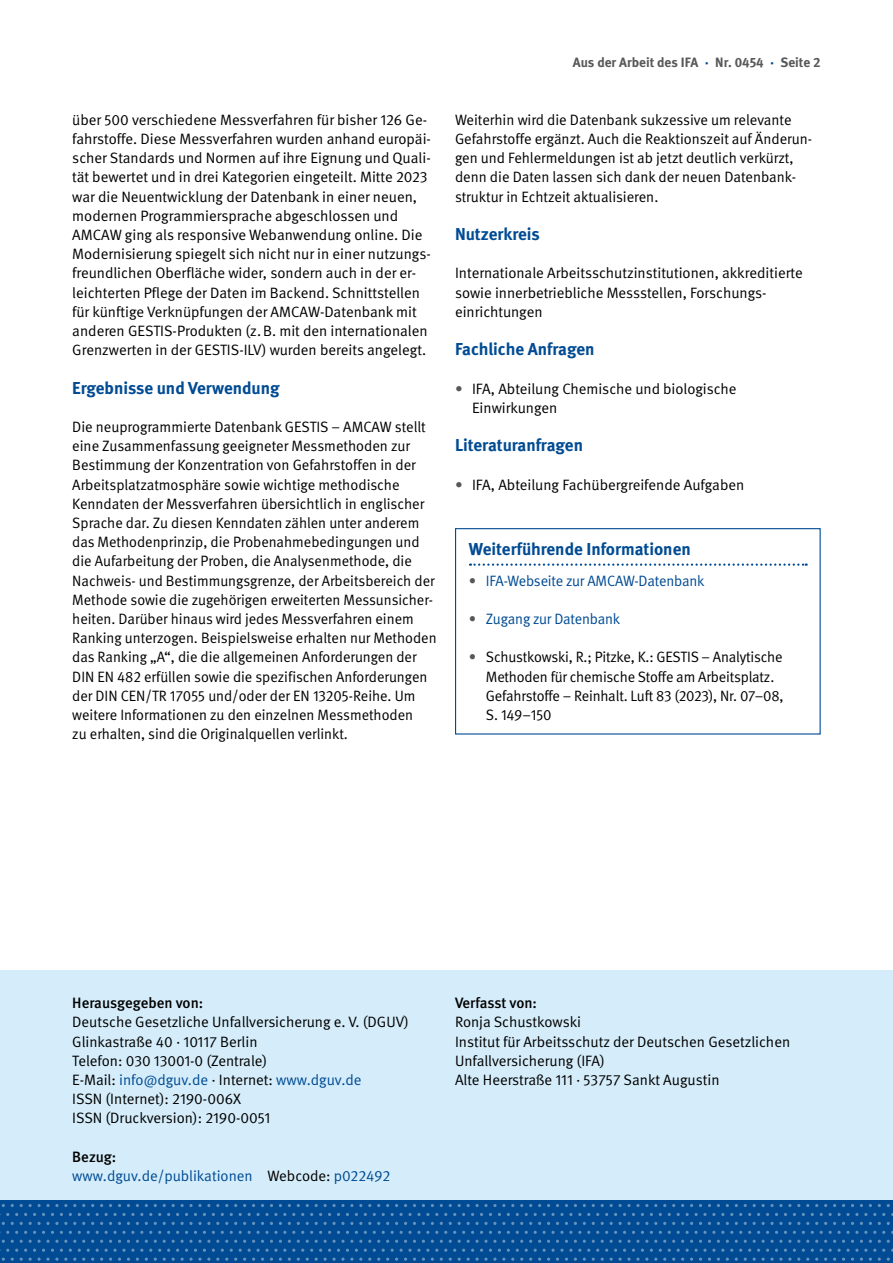
<style>
.page{position:relative;width:893px;height:1263px;background:#fff}
.page>*{position:absolute;margin:0;border:0;box-sizing:border-box;transform-origin:0 0}
.H2_Blau_11_5pt{font:700 17.25px "DGUV Meta";color:#004b93}
.Infokasten_Headline_Blau{font:700 17.25px "DGUV Meta";color:#004b93}
.P_Copy{font:15px/19.2px "DGUV Meta";color:#000}
.P_Copy_ohne_Abstand{font:15px/19.2px "DGUV Meta";color:#000}
.P_Copy_ohne_Abstand-2{font:15px "DGUV Meta";letter-spacing:-.01em;color:#004b93}
.H2_Impressum{font:500 15px "DGUV Meta";color:#000}
.t1{font:700 13.5px "DGUV Meta";color:#58585a}
.s1{color:#004b93}
.s2{color:#58585a}
.s3{color:#000}
</style>
<div class="page">
<div style="left:0;top:970px;width:893px;height:245px;background:#d5edfa"></div>
<div style="left:0;top:1200px;width:893px;height:63px;background:#004b93"></div>
<svg style="left:677px;top:1213px;width:38px;height:3px"></svg>
<svg style="left:534px;top:1213px;width:38px;height:3px"></svg>
<svg style="left:391px;top:1213px;width:38px;height:3px"></svg>
<svg style="left:248px;top:1213px;width:38px;height:3px"></svg>
<svg style="left:105px;top:1213px;width:38px;height:3px"></svg>
<svg style="left:677px;top:1231px;width:38px;height:3px"></svg>
<svg style="left:534px;top:1231px;width:38px;height:3px"></svg>
<svg style="left:391px;top:1231px;width:38px;height:3px"></svg>
<svg style="left:248px;top:1231px;width:38px;height:3px"></svg>
<svg style="left:105px;top:1231px;width:38px;height:3px"></svg>
<svg style="left:610px;top:1204px;width:38px;height:3px"></svg>
<svg style="left:458px;top:1204px;width:47px;height:3px"></svg>
<svg style="left:315px;top:1204px;width:38px;height:3px"></svg>
<svg style="left:172px;top:1204px;width:38px;height:3px"></svg>
<svg style="left:29px;top:1204px;width:38px;height:3px"></svg>
<svg style="left:610px;top:1222px;width:38px;height:3px"></svg>
<svg style="left:458px;top:1222px;width:47px;height:3px"></svg>
<svg style="left:315px;top:1222px;width:38px;height:3px"></svg>
<svg style="left:172px;top:1222px;width:38px;height:3px"></svg>
<svg style="left:29px;top:1222px;width:38px;height:3px"></svg>
<svg style="left:534px;top:1240px;width:186px;height:21px"></svg>
<svg style="left:359px;top:1240px;width:173px;height:21px"></svg>
<svg style="left:172px;top:1240px;width:186px;height:21px"></svg>
<svg style="left:0;top:1240px;width:170px;height:21px"></svg>
<svg style="left:820px;top:1213px;width:38px;height:3px"></svg>
<svg style="left:820px;top:1231px;width:38px;height:3px"></svg>
<svg style="left:753px;top:1204px;width:38px;height:3px"></svg>
<svg style="left:753px;top:1222px;width:38px;height:3px"></svg>
<svg style="left:721px;top:1240px;width:169px;height:21px"></svg>
<svg style="left:470px;top:563px;width:333px;height:3px"></svg>
<div style="left:455px;top:528px;width:366px;height:206px;border:1px solid #004b93"></div>
<p class="P_Copy" style="left:72px;top:110px;width:360px">über 500 verschiedene Messverfahren für bisher 126 Ge&shy;fahrstoffe. Diese Messverfahren wurden anhand europäi&shy;scher Standards und Normen auf ihre Eignung und Quali&shy;tät bewertet und in drei Kategorien eingeteilt. Mitte 2023 war die Neuentwicklung der Datenbank in einer neuen, modernen Programmiersprache abgeschlossen und AMCAW ging als responsive Webanwendung online. Die Modernisierung spiegelt sich nicht nur in einer nutzungs&shy;freundlichen Oberfläche wider, sondern auch in der er&shy;leichterten Pflege der Daten im Backend. Schnittstellen für künftige Verknüpfungen der AMCAW-Datenbank mit anderen GESTIS-Produkten (z.B. mit den internationalen Grenzwerten in der GESTIS-ILV) wurden bereits angelegt.</p>
<h2 class="H2_Blau_11_5pt" style="left:72px;top:377px;width:209px">Ergebnisse und Verwendung</h2>
<p class="P_Copy" style="left:72px;top:418px;width:366px">Die neuprogrammierte Datenbank GESTIS – AMCAW stellt eine Zusammenfassung geeigneter Messmethoden zur Bestimmung der Konzentration von Gefahrstoffen in der Arbeitsplatzatmosphäre sowie wichtige methodische Kenndaten der Messverfahren übersichtlich in englischer Sprache dar. Zu diesen Kenndaten zählen unter anderem das Methodenprinzip, die Probenahmebedingungen und die Aufarbeitung der Proben, die Analysenmethode, die Nachweis- und Bestimmungsgrenze, der Arbeitsbereich der Methode sowie die zugehörigen erweiterten Messunsicher&shy;heiten. Darüber hinaus wird jedes Messverfahren einem Ranking unterzogen. Beispielsweise erhalten nur Methoden das Ranking „A“, die die allgemeinen Anforderungen der DIN EN 482 erfüllen sowie die spezifischen Anforderungen der DIN CEN/TR 17055 und/oder der EN 13205-Reihe. Um weitere Informationen zu den einzelnen Messmethoden<br>zu erhalten, sind die Originalquellen verlinkt.</p>
<p class="t1" style="left:573px;top:54px;width:249px">Aus der Arbeit des IFA <span class="s1">·</span> Nr. 0454 <span class="s1">·</span> Seite 2</p>
<p class="P_Copy" style="left:455px;top:110px;width:358px">Weiterhin wird die Datenbank sukzessive um relevante Gefahrstoffe ergänzt. Auch die Reaktionszeit auf Änderun&shy;gen und Fehlermeldungen ist ab jetzt deutlich verkürzt, denn die Daten lassen sich dank der neuen Datenbank&shy;struktur in Echtzeit aktualisieren.</p>
<h2 class="H2_Blau_11_5pt" style="left:455px;top:224px;width:86px">Nutzerkreis</h2>
<p class="P_Copy" style="left:455px;top:264px;width:349px">Internationale Arbeitsschutzinstitutionen, akkreditierte sowie innerbetriebliche Messstellen, Forschungs&shy;einrichtungen</p>
<h2 class="H2_Blau_11_5pt" style="left:455px;top:339px;width:141px">Fachliche Anfragen</h2>
<p class="P_Copy" style="left:472px;top:379px;width:266px;text-indent:-17px"><span class="s2">•</span> IFA, Abteilung Chemische und biologische<br>Einwirkungen</p>
<h2 class="H2_Blau_11_5pt" style="left:455px;top:435px;width:130px">Literaturanfragen</h2>
<p class="P_Copy" style="left:455px;top:475px;width:291px"><span class="s2">•</span> IFA, Abteilung Fachübergreifende Aufgaben</p>
<p class="Infokasten_Headline_Blau" style="left:469px;top:539px;width:223px">Weiterführende Informationen</p>
<p class="P_Copy_ohne_Abstand-2" style="left:469px;top:572px;width:237px"><span class="s2">•</span> IFA-Webseite zur AMCAW-Datenbank</p>
<p class="P_Copy_ohne_Abstand-2" style="left:469px;top:610px;width:153px"><span class="s2">•</span> Zugang zur Datenbank</p>
<p class="P_Copy" style="left:486px;top:648px;width:299px;text-indent:-17px"><span class="s2">•</span> Schustkowski, R.; Pitzke, K.: GESTIS – Analytische Methoden für chemische Stoffe am Arbeitsplatz.<br>Gefahrstoffe – Reinhalt. Luft 83 (2023), Nr. 07–08, S. 149–150</p>
<h3 class="H2_Impressum" style="left:72px;top:994px;width:133px">Herausgegeben von:</h3>
<p class="P_Copy_ohne_Abstand" style="left:72px;top:1013px;width:338px">Deutsche Gesetzliche Unfallversicherung e. V. (DGUV)<br>Glinkastraße 40 · 10117 Berlin</p>
<p class="P_Copy_ohne_Abstand" style="left:72px;top:1051px;width:197px">Telefon: 030 13001-0 (Zentrale)</p>
<p class="P_Copy_ohne_Abstand-2" style="left:72px;top:1071px;width:291px"><span class="s3">E-Mail:</span> info@dguv.de <span class="s3">· Internet:</span> www.dguv.de</p>
<p class="P_Copy_ohne_Abstand" style="left:72px;top:1090px;width:170px">ISSN (Internet): 2190-006X</p>
<p class="P_Copy_ohne_Abstand" style="left:72px;top:1109px;width:199px">ISSN (Druckversion): 2190-0051</p>
<h3 class="H2_Impressum" style="left:72px;top:1148px;width:46px">Bezug:</h3>
<p class="P_Copy_ohne_Abstand-2" style="left:72px;top:1167px;width:320px">www.dguv.de/publikationen <span class="s3">Webcode:</span> p022492</p>
<h3 class="H2_Impressum" style="left:455px;top:994px;width:84px">Verfasst von:</h3>
<p class="P_Copy_ohne_Abstand" style="left:455px;top:1013px;width:128px">Ronja Schustkowski</p>
<p class="P_Copy_ohne_Abstand" style="left:455px;top:1032px;width:337px">Institut für Arbeitsschutz der Deutschen Gesetzlichen<br>Unfallversicherung (IFA)</p>
<p class="P_Copy_ohne_Abstand" style="left:455px;top:1070px;width:266px">Alte Heerstraße 111 · 53757 Sankt Augustin</p>
</div>
